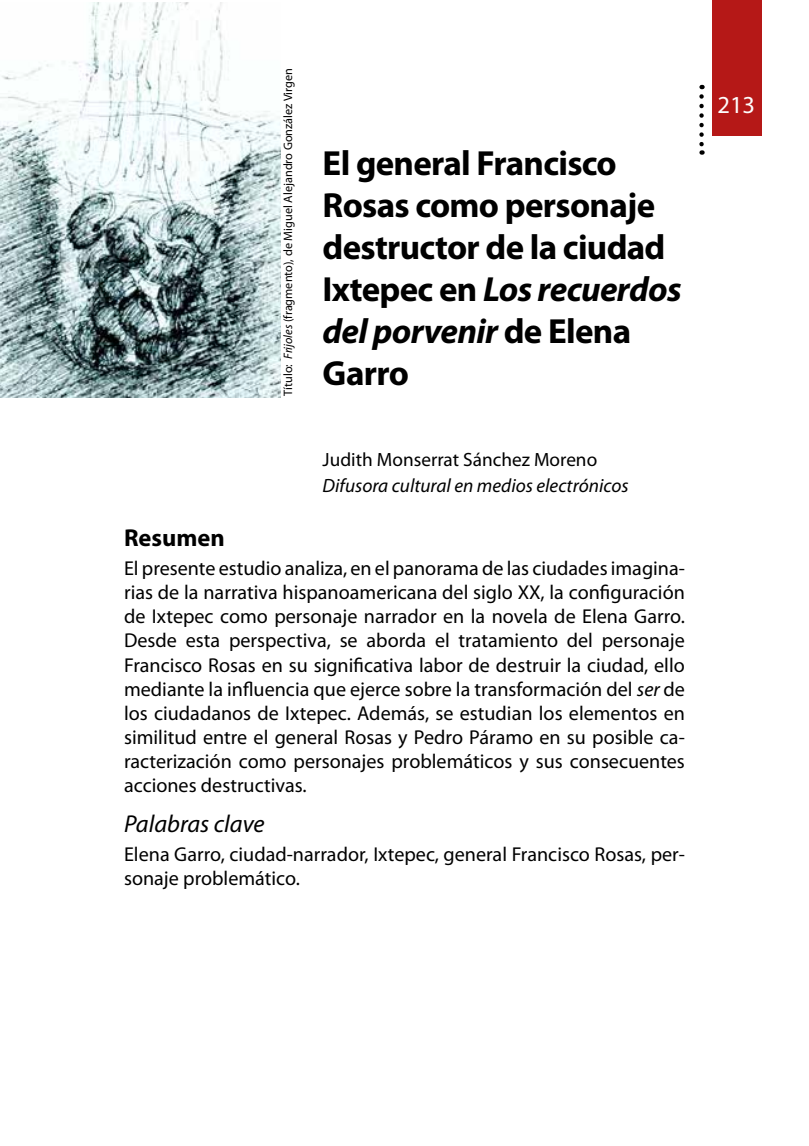
<style>
.page{position:relative;width:809px;height:1146px;background:#fff}
.page>*{position:absolute;margin:0;border:0;box-sizing:border-box;transform-origin:0 0}
.t1{font:700 35px/42px "Myriad Pro";letter-spacing:-.02em;color:#000}
.t2{font:italic 24.5px "Myriad Pro";color:#000}
.t3{font:700 24.5px "Myriad Pro";color:#000}
.t4{font:24.5px "Myriad Pro";color:#fdfdfd}
.t5{font:20.12px/24.2px "Myriad Pro";color:#000;text-align:justify}
.t6{font:italic 19.25px "Myriad Pro";color:#000}
.t7{font:19.25px "Myriad Pro";color:#000}
.t8{font:12.25px "Myriad Pro";color:#000}
.s1{font-style:italic}
</style>
<div class="page">
<div style="left:712px;top:0;width:49px;height:136px;background:#b51817"></div>
<svg style="left:699px;top:96px;width:4px;height:59px"></svg>
<img style="left:0;top:2px;width:280px;height:395px">
<p class="t8" style="left:280px;top:396px;width:329px;rotate:-90deg">Título: <span class="s1">Frijoles</span> (fragmento), de Miguel Alejandro González Virgen</p>
<h1 class="t1" style="left:322px;top:141px;width:360px">El general Francisco<br>Rosas como personaje destructor de la ciudad<br>Ixtepec en <span class="s1">Los recuerdos del porvenir</span> de Elena<br>Garro</h1>
<p class="t7" style="left:322px;top:447px;width:276px">Judith Monserrat Sánchez Moreno</p>
<p class="t6" style="left:322px;top:473px;width:307px">Difusora cultural en medios electrónicos</p>
<p class="t3" style="left:124px;top:522px;width:102px">Resumen</p>
<p class="t5" style="left:124px;top:556px;width:562px">El presente estudio analiza, en el panorama de las ciudades imagina&shy;rias de la narrativa hispanoamericana del siglo XX, la configuración de Ixtepec como personaje narrador en la novela de Elena Garro.<br>Desde esta perspectiva, se aborda el tratamiento del personaje Francisco Rosas en su significativa labor de destruir la ciudad, ello mediante la influencia que ejerce sobre la transformación del <span class="s1">ser</span> de los ciudadanos de Ixtepec. Además, se estudian los elementos en similitud entre el general Rosas y Pedro Páramo en su posible ca&shy;racterización como personajes problemáticos y sus consecuentes acciones destructivas.</p>
<p class="t2" style="left:124px;top:808px;width:142px">Palabras clave</p>
<p class="t5" style="left:124px;top:842px;width:562px">Elena Garro, ciudad-narrador, Ixtepec, general Francisco Rosas, per&shy;sonaje problemático.</p>
<p class="t4" style="left:717px;top:90px;width:39px">213</p>
</div>
